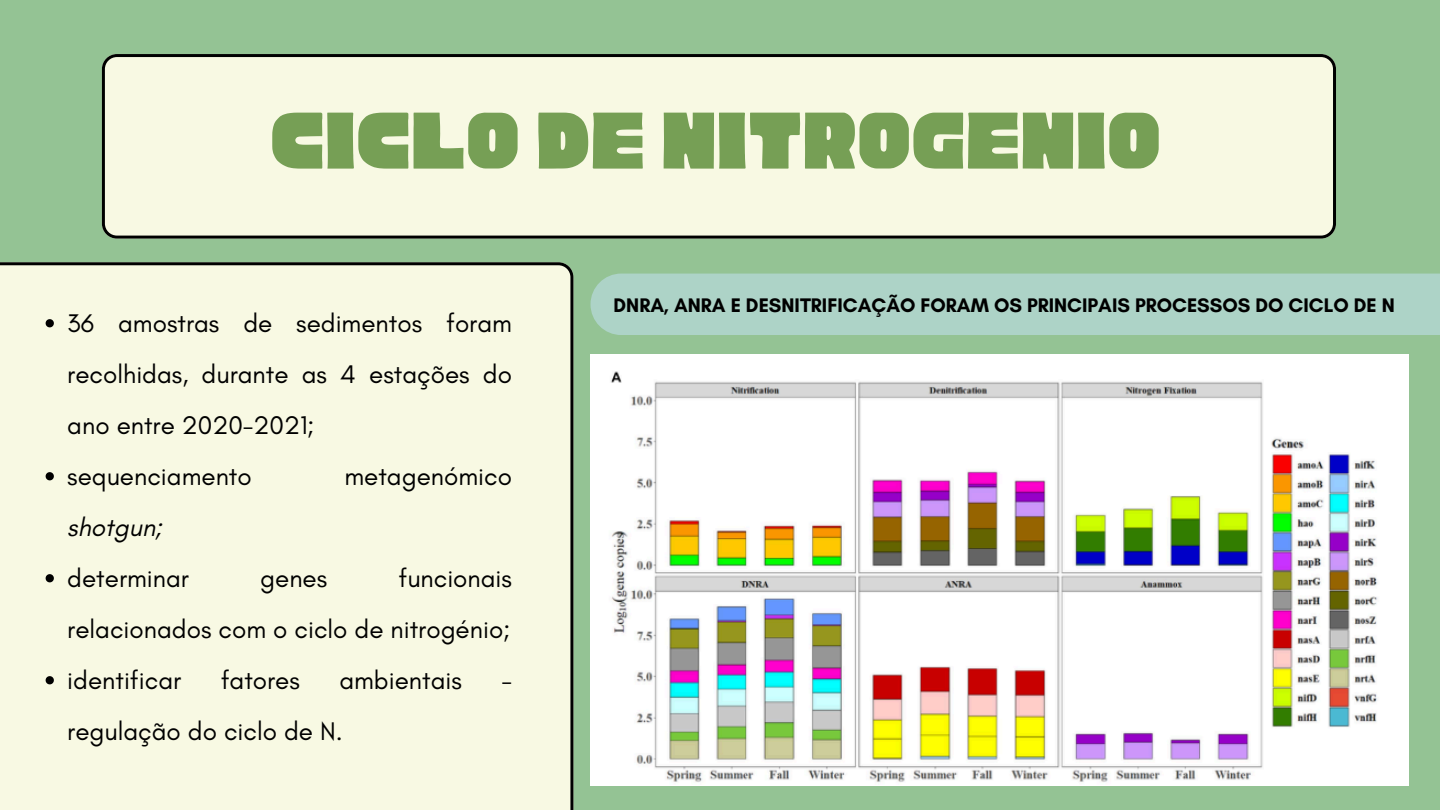
<style>
.page{position:relative;width:1440px;height:810px;background:#94c394}
.page>*{position:absolute;margin:0;border:0;box-sizing:border-box;transform-origin:0 0}
.t1{font:89px "Cubao Free Regular";color:#769f55}
.t2{font:26px/51px "Glacial Indifference";color:#000;text-align:justify}
.t3{font:italic 26px "Glacial Indifference";color:#000}
.t4{font:700 20px "Glacial Indifference";color:#000}
</style>
<div class="page">
<div style="left:102px;top:54px;width:1234px;height:185px;background:#f8f9e3"></div>
<div style="left:0;top:262px;width:573px;height:548px;background:#f8f9e3"></div>
<svg style="left:46px;top:319px;width:8px;height:8px"></svg>
<svg style="left:46px;top:472px;width:8px;height:8px"></svg>
<svg style="left:46px;top:574px;width:8px;height:8px"></svg>
<svg style="left:46px;top:676px;width:8px;height:8px"></svg>
<img style="left:591px;top:355px;width:818px;height:430px">
<div style="left:591px;top:274px;width:849px;height:61px;background:#add3c7"></div>
<h1 class="t1" style="left:270px;top:97px;width:893px">CICLO DE NITROGÉNIO</h1>
<p class="t2" style="left:67px;top:297px;width:446px">36 amostras de sedimentos foram recolhidas, durante as 4 estações do ano entre 2020-2021;</p>
<p class="t2" style="left:67px;top:450px;width:186px">sequenciamento</p>
<p class="t2" style="left:344px;top:450px;width:169px">metagenómico</p>
<p class="t3" style="left:67px;top:511px;width:96px">shotgun;</p>
<p class="t2" style="left:67px;top:552px;width:123px">determinar</p>
<p class="t2" style="left:260px;top:552px;width:68px">genes</p>
<p class="t2" style="left:67px;top:552px;width:446px;text-align:right">funcionais<br>relacionados com o ciclo de nitrogénio;</p>
<p class="t2" style="left:67px;top:654px;width:115px">identificar</p>
<p class="t2" style="left:221px;top:654px;width:81px">fatores</p>
<p class="t2" style="left:339px;top:654px;width:124px">ambientais</p>
<p class="t2" style="left:501px;top:654px;width:12px">-</p>
<p class="t2" style="left:67px;top:705px;width:277px">regulação do ciclo de N.</p>
<p class="t4" style="left:614px;top:293px;width:783px">DNRA, ANRA E DESNITRIFICAÇÃO FORAM OS PRINCIPAIS PROCESSOS DO CICLO DE N</p>
</div>
